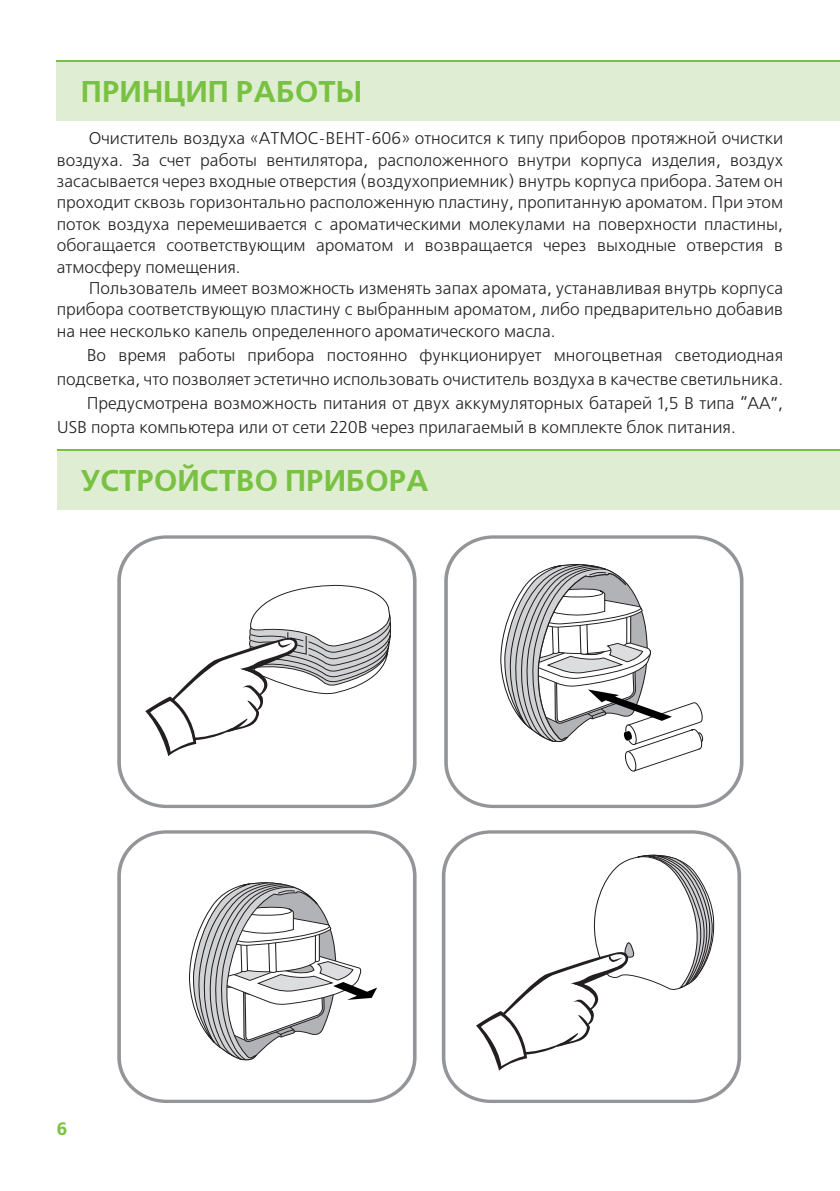
<style>
.page{position:relative;width:840px;height:1191px;background:#fff}
.page>*{position:absolute;margin:0;border:0;box-sizing:border-box;transform-origin:0 0}
.t1{font:700 30px "Free Set C";color:#79c142}
.t2{font:700 18px "Free Set C";color:#79c142}
.t3{font:17px/21.4px "Free Set C";color:#231f20;text-align:justify}
</style>
<div class="page">
<div style="left:57px;top:60px;width:782px;height:60px;background:#dfeed2"></div>
<hr style="left:57px;top:60px;width:782px;height:2px;background:#79c142">
<div style="left:57px;top:449px;width:782px;height:60px;background:#dfeed2"></div>
<hr style="left:57px;top:449px;width:782px;height:1px;background:#79c142">
<svg style="left:117px;top:535px;width:626px;height:568px"></svg>
<p class="t1" style="left:81px;top:75px;width:282px">ПРИНЦИП РАБОТЫ</p>
<p class="t3" style="left:57px;top:128px;width:727px;text-indent:32px">Очиститель воздуха «АТМОС-ВЕНТ-606» относится к типу приборов протяжной очистки воздуха. За счет работы вентилятора, расположенного внутри корпуса изделия, воздух засасывается через входные отверстия (воздухоприемник) внутрь корпуса прибора. Затем он проходит сквозь горизонтально расположенную пластину, пропитанную ароматом. При этом поток воздуха перемешивается с ароматическими молекулами на поверхности пластины, обогащается соответствующим ароматом и возвращается через выходные отверстия в атмосферу помещения.</p>
<p class="t3" style="left:57px;top:278px;width:727px;text-indent:32px">Пользователь имеет возможность изменять запах аромата, устанавливая внутрь корпуса прибора соответствующую пластину с выбранным ароматом, либо предварительно добавив на нее несколько капель определенного ароматического масла.</p>
<p class="t3" style="left:57px;top:344px;width:727px;line-height:24px;text-align:right">Во время работы прибора постоянно функционирует многоцветная светодиодная подсветка, что позволяет эстетично использовать очиститель воздуха в качестве светильника.</p>
<p class="t3" style="left:57px;top:392px;width:727px;line-height:24px;text-indent:30px">Предусмотрена возможность питания от двух аккумуляторных батарей 1,5 В типа “АА”,<br>USB порта компьютера или от сети 220В через прилагаемый в комплекте блок питания.</p>
<p class="t1" style="left:81px;top:463px;width:349px">УСТРОЙСТВО ПРИБОРА</p>
<p class="t2" style="left:57px;top:1118px;width:12px">6</p>
</div>
